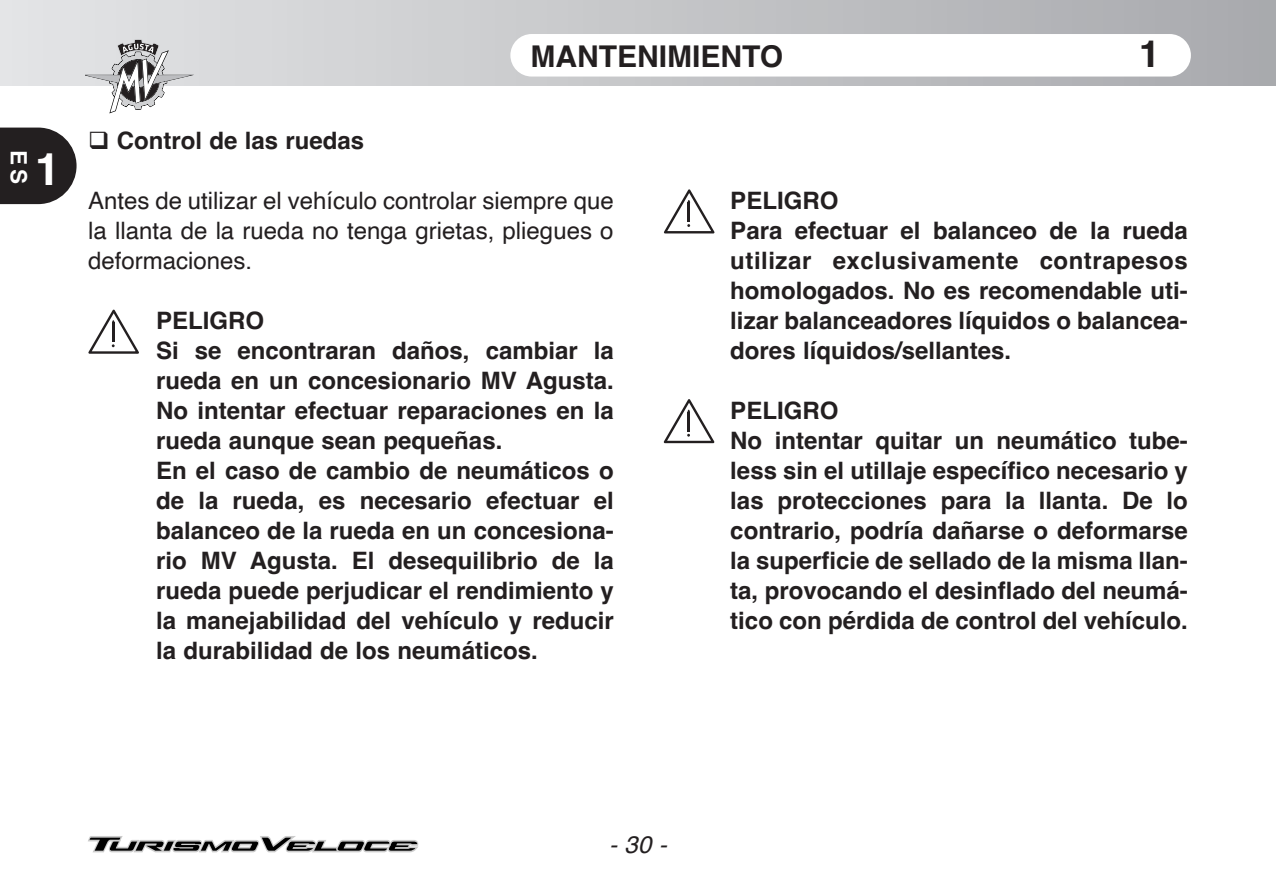
<style>
.page{position:relative;width:1276px;height:893px;background:#fff}
.page>*{position:absolute;margin:0;border:0;box-sizing:border-box;transform-origin:0 0}
.t1{font:700 45px "Helvetica";color:#fff}
.t2{font:700 37.5px "Helvetica";color:#231f20}
.t3{font:700 30px "Helvetica";color:#231f20}
.t4{font:700 24px/30px "Helvetica";color:#231f20}
.t5{font:24px/30px "Helvetica";color:#231f20;text-align:justify}
.t6{font:italic 24px "Helvetica";color:#231f20}
.t7{font:700 22.5px "Helvetica";color:#fff}
</style>
<div class="page">
<svg style="left:0;top:128px;width:77px;height:76px;background:#3b3738"></svg>
<div style="left:0;top:0;width:1276px;height:85px;background:linear-gradient(to right,#e4e5e6,#a8a9ad)"></div>
<div style="left:510px;top:34px;width:681px;height:43px;background:#fff;border-radius:21px"></div>
<svg style="left:85px;top:39px;width:109px;height:74px"></svg>
<svg style="left:88px;top:836px;width:330px;height:16px"></svg>
<svg style="left:88px;top:310px;width:51px;height:44px"></svg>
<svg style="left:664px;top:189px;width:50px;height:44px"></svg>
<svg style="left:664px;top:399px;width:50px;height:44px"></svg>
<p class="t7" style="left:32px;top:150px;width:35px;rotate:90deg">ES</p>
<h1 class="t1" style="left:35px;top:142px;width:27px">1</h1>
<p class="t4" style="left:88px;top:128px;width:278px">❑ Control de las ruedas</p>
<p class="t3" style="left:530px;top:38px;width:254px">MANTENIMIENTO</p>
<h2 class="t2" style="left:1139px;top:31px;width:22px">1</h2>
<p class="t5" style="left:88px;top:186px;width:527px">Antes de utilizar el vehículo controlar siempre que la llanta de la rueda no tenga grietas, pliegues o deformaciones.</p>
<p class="t4" style="left:156px;top:308px;width:459px">PELIGRO<br>Si se encontraran daños, cambiar la rueda en un concesionario MV Agusta.<br>No intentar efectuar reparaciones en la rueda aunque sean pequeñas.<br>En el caso de cambio de neumáticos o de la rueda, es necesario efectuar el balanceo de la rueda en un concesiona&shy;rio MV Agusta. El desequilibrio de la rueda puede perjudicar el rendimiento y la manejabilidad del vehículo y reducir la durabilidad de los neumáticos.</p>
<p class="t4" style="left:730px;top:188px;width:459px">PELIGRO<br>Para efectuar el balanceo de la rueda utilizar exclusivamente contrapesos homologados. No es recomendable uti&shy;lizar balanceadores líquidos o balancea&shy;dores líquidos/sellantes.</p>
<p class="t4" style="left:730px;top:398px;width:459px">PELIGRO<br>No intentar quitar un neumático tube&shy;less sin el utillaje específico necesario y las protecciones para la llanta. De lo contrario, podría dañarse o deformarse la superficie de sellado de la misma llan&shy;ta, provocando el desinflado del neumá&shy;tico con pérdida de control del vehículo.</p>
<p class="t6" style="left:609px;top:826px;width:59px">- 30 -</p>
</div>
